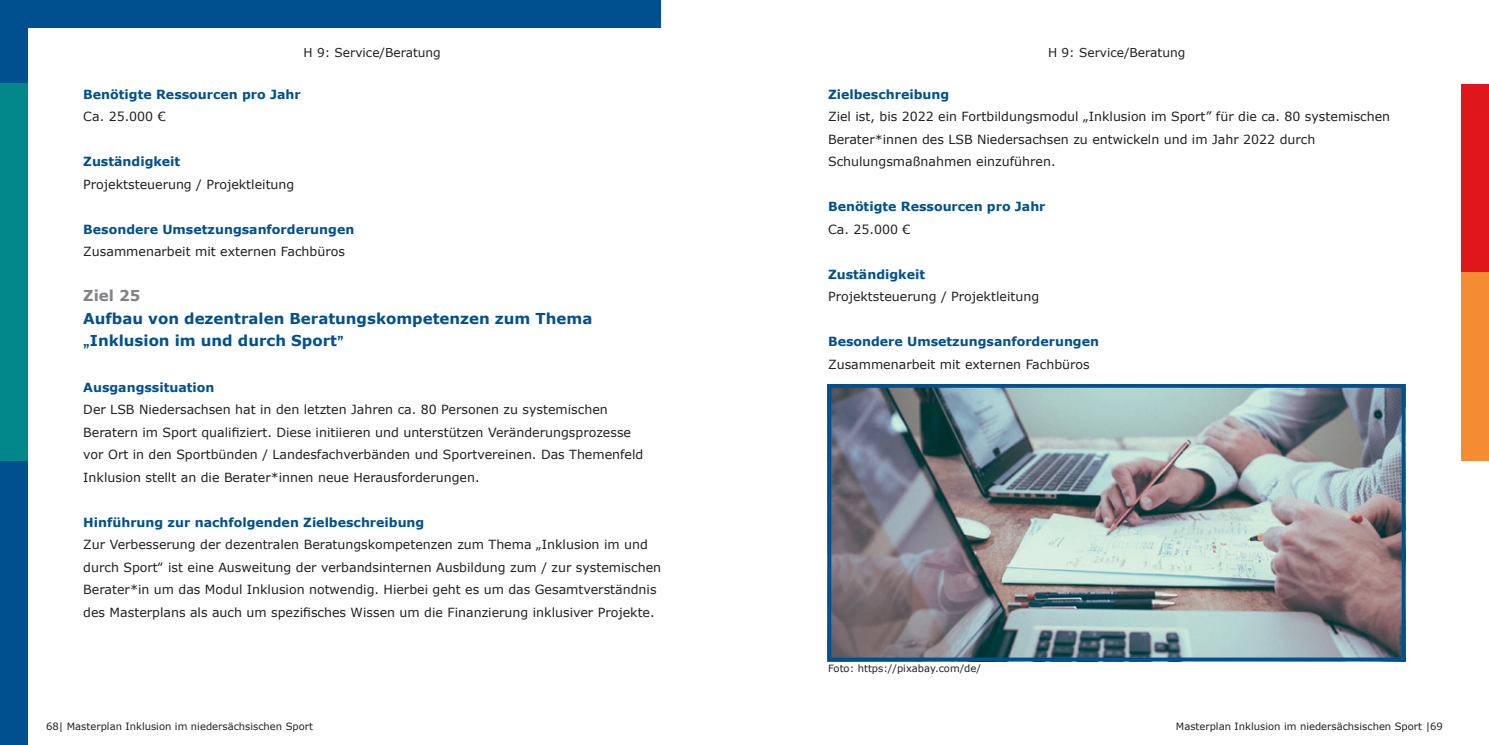
<style>
.page{position:relative;width:1489px;height:745px;background:#fff}
.page>*{position:absolute;margin:0;border:0;box-sizing:border-box;transform-origin:0 0}
.t1{font:700 15px/22.5px "Verdana";color:#00508f}
.t2{font:700 15px "Verdana";color:#808285}
.t3{font:12.62px/22.5px "Verdana";color:#231f20}
.t4{font:700 12.62px "Verdana";color:#00508f}
.t5{font:12.12px "Verdana";color:#231f20}
.t6{font:10px "Verdana";color:#231f20}
.s1{font-family:"Scala Sans OT"}
</style>
<div class="page">
<div style="left:0;top:0;width:27px;height:744px;background:#00508f"></div>
<div style="left:0;top:0;width:661px;height:27px;background:#00508f"></div>
<div style="left:0;top:84px;width:27px;height:377px;background:#008789"></div>
<div style="left:1461px;top:84px;width:27px;height:187px;background:#df171a"></div>
<div style="left:1461px;top:272px;width:27px;height:188px;background:#f68c32"></div>
<img style="left:832px;top:389px;width:568px;height:267px">
<div style="left:827px;top:384px;width:578px;height:277px;border:4px solid #00508f"></div>
<p class="t5" style="left:303px;top:44px;width:139px">H 9: Service/Beratung</p>
<p class="t5" style="left:1048px;top:44px;width:139px">H 9: Service/Beratung</p>
<p class="t4" style="left:83px;top:85px;width:219px">Benötigte Ressourcen pro Jahr</p>
<p class="t3" style="left:83px;top:105px;width:84px">Ca. 25.000 €</p>
<p class="t4" style="left:83px;top:153px;width:98px">Zuständigkeit</p>
<p class="t3" style="left:83px;top:173px;width:213px">Projektsteuerung / Projektleitung</p>
<p class="t4" style="left:83px;top:220px;width:272px">Besondere Umsetzungsanforderungen</p>
<p class="t3" style="left:83px;top:240px;width:263px">Zusammenarbeit mit externen Fachbüros</p>
<p class="t2" style="left:83px;top:285px;width:59px">Ziel 25</p>
<p class="t1" style="left:83px;top:307px;width:510px">Aufbau von dezentralen Beratungskompetenzen zum Thema <span class="s1">„</span>Inklusion im und durch Sport<span class="s1">”</span></p>
<p class="t4" style="left:83px;top:378px;width:133px">Ausgangssituation</p>
<p class="t3" style="left:83px;top:398px;width:561px">Der LSB Niedersachsen hat in den letzten Jahren ca. 80 Personen zu systemischen Beratern im Sport qualifiziert. Diese initiieren und unterstützen Veränderungsprozesse vor Ort in den Sportbünden / Landesfachverbänden und Sportvereinen. Das Themenfeld Inklusion stellt an die Berater*innen neue Herausforderungen.</p>
<p class="t4" style="left:83px;top:513px;width:342px">Hinführung zur nachfolgenden Zielbeschreibung</p>
<p class="t3" style="left:83px;top:533px;width:579px">Zur Verbesserung der dezentralen Beratungskompetenzen zum Thema „Inklusion im und durch Sport‟ ist eine Ausweitung der verbandsinternen Ausbildung zum / zur systemischen Berater*in um das Modul Inklusion notwendig. Hierbei geht es um das Gesamtverständnis des Masterplans als auch um spezifisches Wissen um die Finanzierung inklusiver Projekte.</p>
<p class="t4" style="left:828px;top:85px;width:123px">Zielbeschreibung</p>
<p class="t3" style="left:828px;top:105px;width:563px">Ziel ist, bis 2022 ein Fortbildungsmodul „Inklusion im Sport” für die ca. 80 systemischen<br>Berater*innen des LSB Niedersachsen zu entwickeln und im Jahr 2022 durch<br>Schulungsmaßnahmen einzuführen.</p>
<p class="t4" style="left:828px;top:198px;width:219px">Benötigte Ressourcen pro Jahr</p>
<p class="t3" style="left:828px;top:218px;width:84px">Ca. 25.000 €</p>
<p class="t4" style="left:828px;top:265px;width:98px">Zuständigkeit</p>
<p class="t3" style="left:828px;top:285px;width:213px">Projektsteuerung / Projektleitung</p>
<p class="t4" style="left:828px;top:333px;width:272px">Besondere Umsetzungsanforderungen</p>
<p class="t3" style="left:828px;top:353px;width:263px">Zusammenarbeit mit externen Fachbüros</p>
<p class="t6" style="left:828px;top:661px;width:154px">Foto: https://pixabay.com/de/</p>
<p class="t6" style="left:46px;top:719px;width:268px">68| Masterplan Inklusion im niedersächsischen Sport</p>
<p class="t6" style="left:1175px;top:719px;width:268px">Masterplan Inklusion im niedersächsischen Sport |69</p>
</div>
